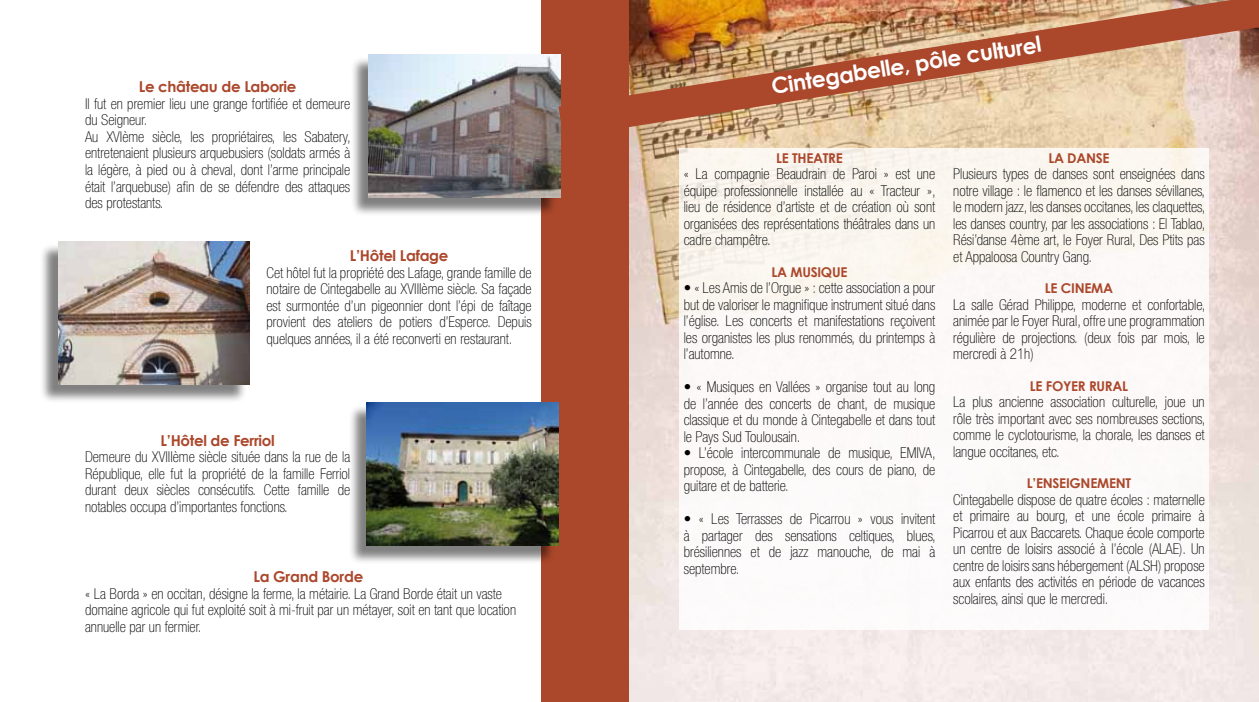
<style>
.page{position:relative;width:1259px;height:702px;background:#fff}
.page>*{position:absolute;margin:0;border:0;box-sizing:border-box;transform-origin:0 0}
.t1{font:700 22.05px "Century Gothic";color:#fff}
.t2{font:100 condensed 15px/16.5px "Helvetica Neue";color:#000;text-align:justify}
.t3{font:700 15px "Century Gothic";letter-spacing:-.02em;color:#ab472b}
.t4{font:700 13.5px "Century Gothic";letter-spacing:-.02em;color:#ab472b}
</style>
<div class="page">
<div style="left:541px;top:0;width:88px;height:702px;background:#ab472b"></div>
<div style="left:350px;top:56px;width:208px;height:160px;background:#000;opacity:.5"></div>
<img style="left:369px;top:54px;width:191px;height:144px">
<div style="left:39px;top:243px;width:208px;height:160px;background:#000;opacity:.5"></div>
<img style="left:58px;top:241px;width:192px;height:144px">
<div style="left:348px;top:404px;width:208px;height:160px;background:#000;opacity:.5"></div>
<img style="left:367px;top:402px;width:191px;height:144px">
<img style="left:629px;top:137px;width:630px;height:565px">
<img style="left:558px;top:0;width:701px;height:137px">
<div style="left:679px;top:148px;width:530px;height:481px;background:#fcf9f8"></div>
<p class="t3" style="left:139px;top:78px;width:159px">Le château de Laborie</p>
<p class="t2" style="left:85px;top:95px;width:267px;text-align:left">Il fut en premier lieu une grange fortifiée et demeure du Seigneur.<br>Au XVIème siècle, les propriétaires, les Sabatery, entretenaient plusieurs arquebusiers (soldats armés à la légère, à pied ou à cheval, dont l’arme principale était l’arquebuse) afin de se défendre des attaques des protestants.</p>
<p class="t3" style="left:350px;top:246px;width:100px">L’Hôtel Lafage</p>
<p class="t2" style="left:266px;top:264px;width:267px">Cet hôtel fut la propriété des Lafage, grande famille de notaire de Cintegabelle au XVIIIème siècle. Sa façade est surmontée d’un pigeonnier dont l’épi de faîtage provient des ateliers de potiers d’Esperce. Depuis quelques années, il a été reconverti en restaurant.</p>
<p class="t3" style="left:160px;top:431px;width:116px">L’Hôtel de Ferriol</p>
<p class="t2" style="left:85px;top:448px;width:267px">Demeure du XVIIIème siècle située dans la rue de la République, elle fut la propriété de la famille Ferriol durant deux siècles consécutifs. Cette famille de notables occupa d’importantes fonctions.</p>
<p class="t3" style="left:253px;top:567px;width:111px">La Grand Borde</p>
<p class="t2" style="left:85px;top:585px;width:432px;text-align:left">« La Borda » en occitan, désigne la ferme, la métairie. La Grand Borde était un vaste domaine agricole qui fut exploité soit à mi-fruit par un métayer, soit en tant que location annuelle par un fermier.</p>
<h1 class="t1" style="left:769px;top:73px;width:274px;rotate:-9deg">Cintegabelle, pôle culturel</h1>
<p class="t4" style="left:776px;top:149px;width:68px">LE THEATRE</p>
<p class="t2" style="left:684px;top:165px;width:253px">« La compagnie Beaudrain de Paroi » est une équipe professionnelle installée au « Tracteur », lieu de résidence d’artiste et de création où sont organisées des représentations théâtrales dans un cadre champêtre.</p>
<p class="t4" style="left:771px;top:263px;width:77px">LA MUSIQUE</p>
<p class="t2" style="left:684px;top:279px;width:253px">• « Les Amis de l’Orgue » : cette association a pour but de valoriser le magnifique instrument situé dans l’église. Les concerts et manifestations reçoivent les organistes les plus renommés, du printemps à l’automne.</p>
<p class="t2" style="left:684px;top:378px;width:253px">• « Musiques en Vallées » organise tout au long de l’année des concerts de chant, de musique classique et du monde à Cintegabelle et dans tout le Pays Sud Toulousain.</p>
<p class="t2" style="left:684px;top:444px;width:253px">• L’école intercommunale de musique, EMIVA, propose, à Cintegabelle, des cours de piano, de guitare et de batterie.</p>
<p class="t2" style="left:684px;top:510px;width:253px">• « Les Terrasses de Picarrou » vous invitent à partager des sensations celtiques, blues, brésiliennes et de jazz manouche, de mai à septembre.</p>
<p class="t4" style="left:1048px;top:149px;width:63px">LA DANSE</p>
<p class="t2" style="left:953px;top:165px;width:253px">Plusieurs types de danses sont enseignées dans notre village : le flamenco et les danses sévillanes, le modern jazz, les danses occitanes, les claquettes, les danses country, par les associations : El Tablao, Rési’danse 4ème art, le Foyer Rural, Des Ptits pas et Appaloosa Country Gang.</p>
<p class="t4" style="left:1045px;top:280px;width:70px">LE CINEMA</p>
<p class="t2" style="left:953px;top:296px;width:253px">La salle Gérad Philippe, moderne et confortable, animée par le Foyer Rural, offre une programmation régulière de projections. (deux fois par mois, le mercredi à 21h)</p>
<p class="t4" style="left:1030px;top:377px;width:100px">LE FOYER RURAL</p>
<p class="t2" style="left:953px;top:393px;width:253px">La plus ancienne association culturelle, joue un rôle très important avec ses nombreuses sections, comme le cyclotourisme, la chorale, les danses et langue occitanes, etc.</p>
<p class="t4" style="left:1027px;top:475px;width:106px">L’ENSEIGNEMENT</p>
<p class="t2" style="left:953px;top:491px;width:253px">Cintegabelle dispose de quatre écoles : maternelle et primaire au bourg, et une école primaire à Picarrou et aux Baccarets. Chaque école comporte un centre de loisirs associé à l’école (ALAE). Un centre de loisirs sans hébergement (ALSH) propose aux enfants des activités en période de vacances scolaires, ainsi que le mercredi.</p>
</div>
